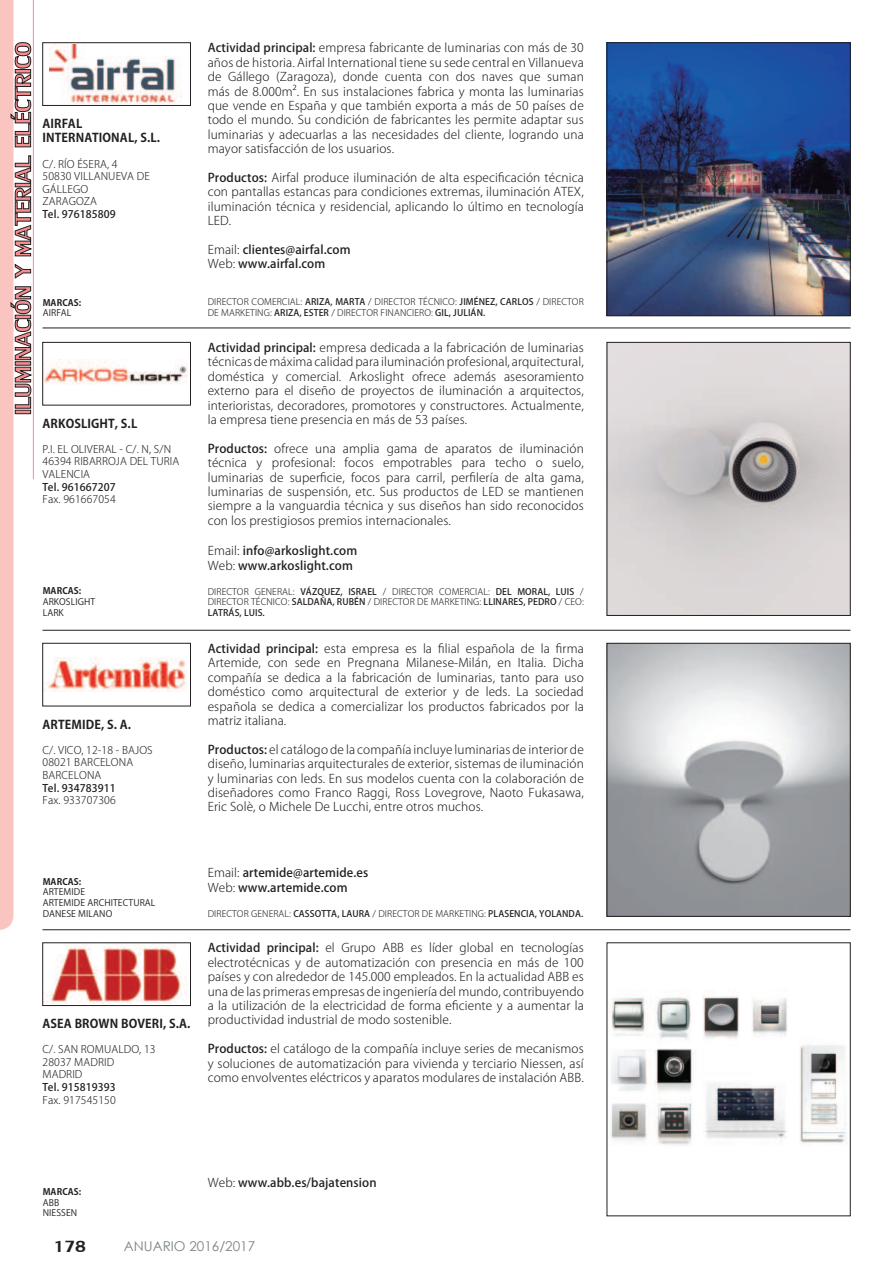
<style>
.page{position:relative;width:893px;height:1263px;background:#fff}
.page>*{position:absolute;margin:0;border:0;box-sizing:border-box;transform-origin:0 0}
.t1{font:24px "Lily UPC";color:#231f20}
.t2{font:13.5px "Century Gothic";color:#7b8387}
.t3{font:300 12px/14.4px "Koz Go Pro";letter-spacing:.01em;color:#231f20;text-align:justify}
.t4{font:500 12px/14.4px "Koz Go Pro";letter-spacing:.01em;color:#231f20}
.t5{font:700 12px/14.4px "Koz Go Pro";letter-spacing:.01em;color:#231f20}
.t6{font:300 10.5px/12.6px "Koz Go Pro";letter-spacing:.01em;color:#231f20}
.t7{font:500 10.5px "Koz Go Pro";letter-spacing:.01em;color:#231f20}
.t8{font:300 9px/10.5px "Koz Go Pro";letter-spacing:.01em;color:#231f20}
.t9{font:9px/10.8px "Koz Go Pro";letter-spacing:.01em;color:#231f20}
.t10{font:700 9px "Koz Go Pro";letter-spacing:.01em;color:#231f20}
.s1{font-weight:500}
.s2{font-weight:300}
</style>
<div class="page">
<hr style="left:43px;top:328px;width:807px;height:1px;background:#231f20">
<hr style="left:43px;top:630px;width:807px;height:1px;background:#231f20">
<hr style="left:43px;top:929px;width:807px;height:1px;background:#231f20">
<img style="left:609px;top:45px;width:239px;height:269px">
<div style="left:607px;top:43px;width:243px;height:273px;border:1px solid #231f20"></div>
<img style="left:49px;top:45px;width:133px;height:59px">
<div style="left:43px;top:43px;width:148px;height:63px;border:1px solid #231f20"></div>
<img style="left:609px;top:344px;width:239px;height:270px">
<div style="left:607px;top:342px;width:243px;height:274px;border:1px solid #231f20"></div>
<img style="left:45px;top:359px;width:142px;height:26px">
<div style="left:43px;top:342px;width:148px;height:63px;border:1px solid #231f20"></div>
<img style="left:609px;top:645px;width:239px;height:269px">
<div style="left:607px;top:643px;width:243px;height:273px;border:1px solid #231f20"></div>
<img style="left:45px;top:658px;width:142px;height:33px">
<div style="left:43px;top:643px;width:148px;height:63px;border:1px solid #231f20"></div>
<img style="left:609px;top:995px;width:239px;height:151px">
<img style="left:46px;top:944px;width:141px;height:60px">
<div style="left:43px;top:942px;width:148px;height:64px;border:1px solid #231f20"></div>
<svg style="left:0;top:0;width:31px;height:930px"></svg>
<hr style="left:33px;top:0;width:1px;height:479px;background:#f48e91">
<p class="t5" style="left:43px;top:117px;width:119px">AIRFAL<br>INTERNATIONAL, S.L.</p>
<p class="t6" style="left:43px;top:157px;width:109px">C/. RÍO ÉSERA, 4<br>50830 VILLANUEVA DE<br>GÁLLEGO<br>ZARAGOZA</p>
<p class="t7" style="left:43px;top:207px;width:75px">Tel. 976185809</p>
<p class="t10" style="left:43px;top:296px;width:40px">MARCAS:</p>
<p class="t9" style="left:43px;top:308px;width:30px">AIRFAL</p>
<p class="t5" style="left:43px;top:417px;width:96px">ARKOSLIGHT, S.L</p>
<p class="t6" style="left:43px;top:443px;width:138px">P.I. EL OLIVERAL - C/. N, S/N<br>46394 RIBARROJA DEL TURIA<br>VALENCIA</p>
<p class="t7" style="left:43px;top:480px;width:75px">Tel. 961667207</p>
<p class="t6" style="left:43px;top:493px;width:75px">Fax. 961667054</p>
<p class="t10" style="left:43px;top:585px;width:40px">MARCAS:</p>
<p class="t9" style="left:43px;top:597px;width:54px">ARKOSLIGHT<br>LARK</p>
<p class="t5" style="left:43px;top:718px;width:90px">ARTEMIDE, S. A.</p>
<p class="t6" style="left:43px;top:744px;width:112px">C/. VICO, 12-18 - BAJOS<br>08021 BARCELONA<br>BARCELONA</p>
<p class="t7" style="left:43px;top:781px;width:75px">Tel. 934783911</p>
<p class="t6" style="left:43px;top:794px;width:75px">Fax. 933707306</p>
<p class="t3" style="left:208px;top:41px;width:378px"><span class="s1">Actividad principal:</span> empresa fabricante de luminarias con más de 30 años de historia. Airfal International tiene su sede central en Villanueva de Gállego (Zaragoza), donde cuenta con dos naves que suman más de 8.000m². En sus instalaciones fabrica y monta las luminarias que vende en España y que también exporta a más de 50 países de todo el mundo. Su condición de fabricantes les permite adaptar sus luminarias y adecuarlas a las necesidades del cliente, logrando una mayor satisfacción de los usuarios.</p>
<p class="t3" style="left:208px;top:170px;width:378px"><span class="s1">Productos:</span> Airfal produce iluminación de alta especi昀椀cación técnica con pantallas estancas para condiciones extremas, iluminación ATEX, iluminación técnica y residencial, aplicando lo último en tecnología LED.</p>
<p class="t4" style="left:208px;top:243px;width:144px"><span class="s2">Email:</span> clientes@airfal.com<br><span class="s2">Web:</span> www.airfal.com</p>
<p class="t8" style="left:208px;top:297px;width:378px">DIRECTOR COMERCIAL: <span class="s1">ARIZA, MARTA</span> / DIRECTOR TÉCNICO: <span class="s1">JIMÉNEZ, CARLOS</span> / DIRECTOR<br>DE MARKETING: <span class="s1">ARIZA, ESTER</span> / DIRECTOR FINANCIERO: <span class="s1">GIL, JULIÁN.</span></p>
<p class="t3" style="left:208px;top:340px;width:378px"><span class="s1">Actividad principal:</span> empresa dedicada a la fabricación de luminarias técnicas de máxima calidad para iluminación profesional, arquitectural, doméstica y comercial. Arkoslight ofrece además asesoramiento externo para el diseño de proyectos de iluminación a arquitectos, interioristas, decoradores, promotores y constructores. Actualmente, la empresa tiene presencia en más de 53 países.</p>
<p class="t3" style="left:208px;top:441px;width:378px"><span class="s1">Productos:</span> ofrece una amplia gama de aparatos de iluminación técnica y profesional: focos empotrables para techo o suelo, luminarias de super昀椀cie, focos para carril, per昀椀lería de alta gama, luminarias de suspensión, etc. Sus productos de LED se mantienen siempre a la vanguardia técnica y sus diseños han sido reconocidos con los prestigiosos premios internacionales.</p>
<p class="t4" style="left:208px;top:544px;width:151px"><span class="s2">Email:</span> info@arkoslight.com<br><span class="s2">Web:</span> www.arkoslight.com</p>
<p class="t8" style="left:208px;top:586px;width:378px;text-align:justify">DIRECTOR GENERAL: <span class="s1">VÁZQUEZ, ISRAEL</span> / DIRECTOR COMERCIAL: <span class="s1">DEL MORAL, LUIS</span> / DIRECTOR TÉCNICO: <span class="s1">SALDAÑA, RUBÉN</span> / DIRECTOR DE MARKETING: <span class="s1">LLINARES, PEDRO</span> / CEO:<br><span class="s1">LATRÁS, LUIS.</span></p>
<p class="t3" style="left:208px;top:641px;width:378px"><span class="s1">Actividad principal:</span> esta empresa es la 昀椀lial española de la 昀椀rma Artemide, con sede en Pregnana Milanese-Milán, en Italia. Dicha compañía se dedica a la fabricación de luminarias, tanto para uso doméstico como arquitectural de exterior y de leds. La sociedad española se dedica a comercializar los productos fabricados por la matriz italiana.</p>
<p class="t3" style="left:208px;top:742px;width:378px"><span class="s1">Productos:</span> el catálogo de la compañía incluye luminarias de interior de diseño, luminarias arquitecturales de exterior, sistemas de iluminación y luminarias con leds. En sus modelos cuenta con la colaboración de diseñadores como Franco Raggi, Ross Lovegrove, Naoto Fukasawa, Eric Solè, o Michele De Lucchi, entre otros muchos.</p>
<p class="t10" style="left:43px;top:875px;width:40px">MARCAS:</p>
<p class="t9" style="left:43px;top:887px;width:114px">ARTEMIDE<br>ARTEMIDE ARCHITECTURAL<br>DANESE MILANO</p>
<p class="t5" style="left:43px;top:1017px;width:149px">ASEA BROWN BOVERI, S.A.</p>
<p class="t6" style="left:43px;top:1043px;width:115px">C/. SAN ROMUALDO, 13<br>28037 MADRID<br>MADRID</p>
<p class="t7" style="left:43px;top:1080px;width:75px">Tel. 915819393</p>
<p class="t6" style="left:43px;top:1093px;width:75px">Fax. 917545150</p>
<p class="t4" style="left:208px;top:866px;width:162px"><span class="s2">Email:</span> artemide@artemide.es<br><span class="s2">Web:</span> www.artemide.com</p>
<p class="t8" style="left:208px;top:908px;width:377px">DIRECTOR GENERAL: <span class="s1">CASSOTTA, LAURA</span> / DIRECTOR DE MARKETING: <span class="s1">PLASENCIA, YOLANDA.</span></p>
<p class="t3" style="left:208px;top:941px;width:378px"><span class="s1">Actividad principal:</span> el Grupo ABB es líder global en tecnologías electrotécnicas y de automatización con presencia en más de 100 países y con alrededor de 145.000 empleados. En la actualidad ABB es una de las primeras empresas de ingeniería del mundo, contribuyendo a la utilización de la electricidad de forma e昀椀ciente y a aumentar la productividad industrial de modo sostenible.</p>
<p class="t3" style="left:208px;top:1042px;width:378px"><span class="s1">Productos:</span> el catálogo de la compañía incluye series de mecanismos y soluciones de automatización para vivienda y terciario Niessen, así como envolventes eléctricos y aparatos modulares de instalación ABB.</p>
<p class="t10" style="left:43px;top:1186px;width:40px">MARCAS:</p>
<p class="t9" style="left:43px;top:1197px;width:36px">ABB<br>NIESSEN</p>
<p class="t4" style="left:208px;top:1176px;width:170px"><span class="s2">Web:</span> www.abb.es/bajatension</p>
<h1 class="t1" style="left:54px;top:1229px;width:34px">178</h1>
<p class="t2" style="left:124px;top:1241px;width:133px">ANUARIO 2016/2017</p>
</div>
